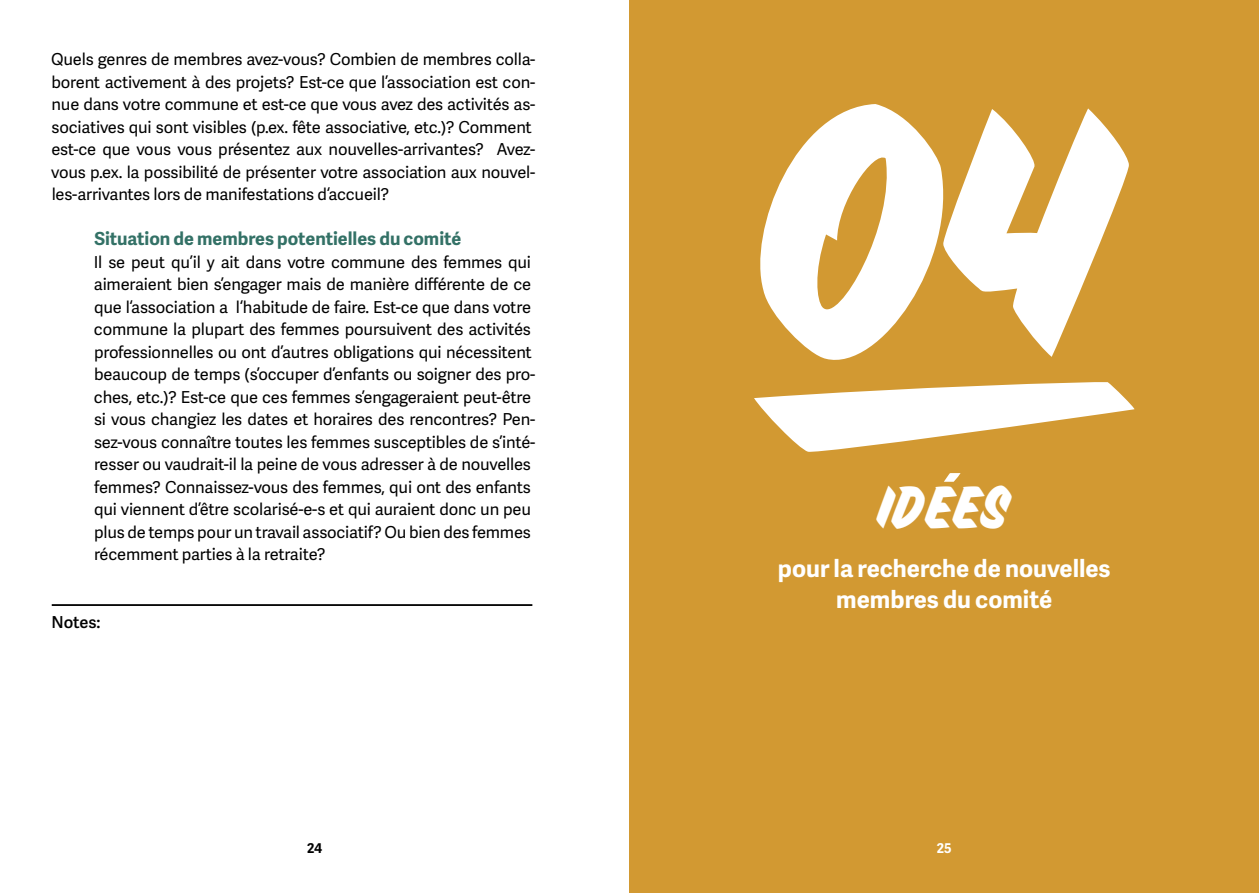
<style>
.page{position:relative;width:1259px;height:893px;background:#fff}
.page>*{position:absolute;margin:0;border:0;box-sizing:border-box;transform-origin:0 0}
.t1{font:46.5px "Sideshow Display";letter-spacing:-.095em;color:#fff}
.t2{font:700 24px/31.5px "Adelle Sans";color:#fff;text-align:center}
.t3{font:700 18px "Adelle Sans";color:#337166}
.t4{font:16.5px/22.5px "Adelle Sans";letter-spacing:-.01em;color:#000}
.t5{font:600 16.5px "Adelle Sans";letter-spacing:-.005em;color:#000}
.t6{font:700 13.5px "Adelle Sans";color:#000}
.t7{font:700 13.5px "Adelle Sans";color:#fff}
</style>
<div class="page">
<div style="left:629px;top:0;width:630px;height:893px;background:#d29932"></div>
<svg style="left:760px;top:104px;width:183px;height:256px;fill:#fff"></svg>
<svg style="left:943px;top:108px;width:186px;height:249px"></svg>
<svg style="left:754px;top:382px;width:380px;height:70px"></svg>
<hr style="left:52px;top:604px;width:480px;height:2px;background:#000">
<svg style="left:944px;top:473px;width:16px;height:9px"></svg>
<p class="t4" style="left:51px;top:47px;width:486px">Quels genres de membres avez-vous? Combien de membres colla&shy;borent activement à des projets? Est-ce que l’association est con&shy;nue dans votre commune et est-ce que vous avez des activités as&shy;sociatives qui sont visibles (p.ex. fête associative, etc.)? Comment est-ce que vous vous présentez aux nouvelles-arrivantes? Avez&shy;vous p.ex. la possibilité de présenter votre association aux nouvel&shy;les-arrivantes lors de manifestations d‘accueil?</p>
<p class="t3" style="left:94px;top:225px;width:368px">Situation de membres potentielles du comité</p>
<p class="t4" style="left:94px;top:250px;width:443px">Il se peut qu’il y ait dans votre commune des femmes qui aimeraient bien s’engager mais de manière différente de ce que l‘association a l‘habitude de faire. Est-ce que dans votre commune la plupart des femmes poursuivent des activités professionnelles ou ont d’autres obligations qui nécessitent beaucoup de temps (s’occuper d’enfants ou soigner des pro&shy;ches, etc.)? Est-ce que ces femmes s’engageraient peut-être si vous changiez les dates et horaires des rencontres? Pen&shy;sez-vous connaître toutes les femmes susceptibles de s’inté&shy;resser ou vaudrait-il la peine de vous adresser à de nouvelles femmes? Connaissez-vous des femmes, qui ont des enfants qui viennent d’être scolarisé-e-s et qui auraient donc un peu plus de temps pour un travail associatif? Ou bien des femmes récemment parties à la retraite?</p>
<p class="t5" style="left:51px;top:610px;width:51px">Notes:</p>
<p class="t6" style="left:307px;top:838px;width:16px">24</p>
<h1 class="t1" style="left:876px;top:484px;width:137px">IdEes</h1>
<h2 class="t2" style="left:778px;top:551px;width:334px">pour la recherche de nouvelles membres du comité</h2>
<p class="t7" style="left:936px;top:838px;width:16px">25</p>
</div>
